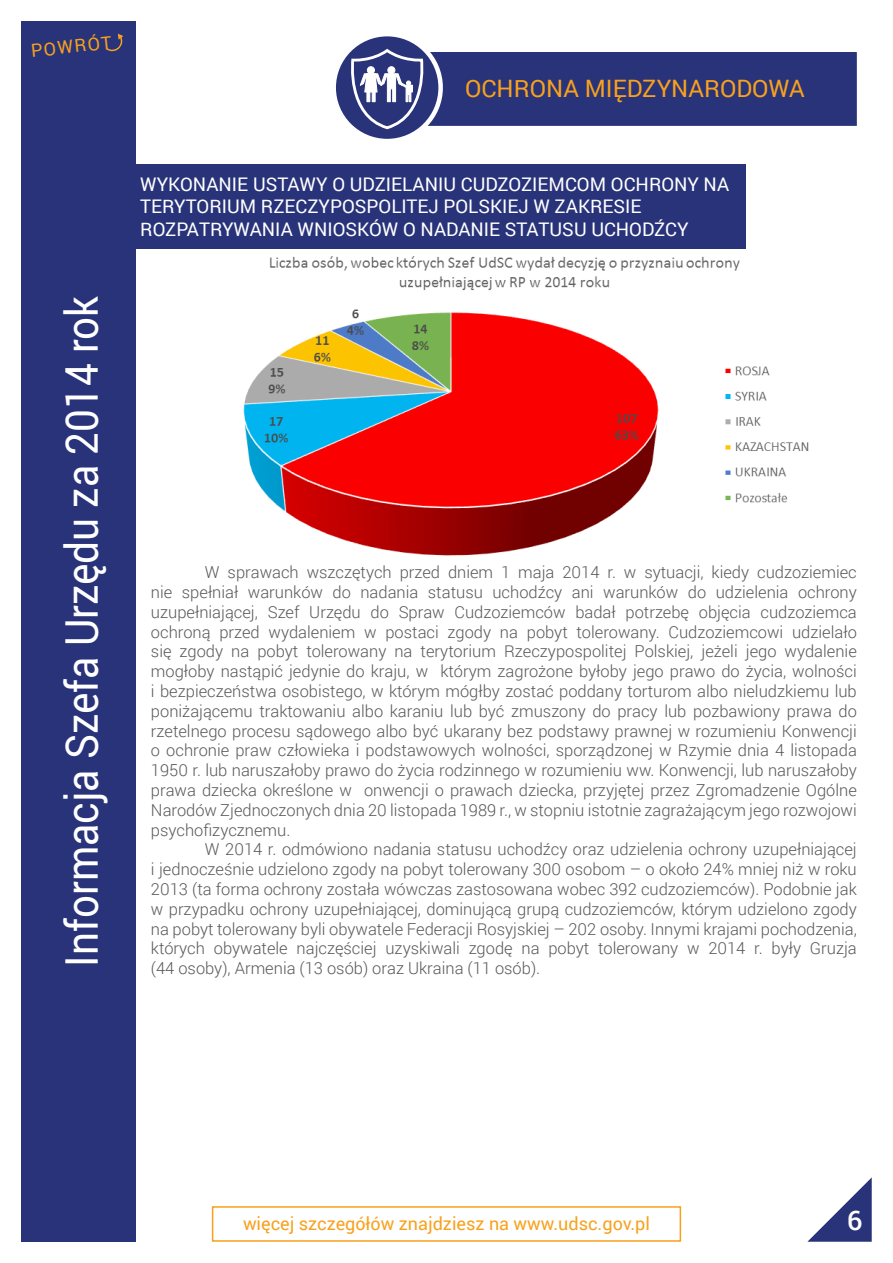
<style>
.page{position:relative;width:893px;height:1263px;background:#fff}
.page>*{position:absolute;margin:0;border:0;box-sizing:border-box;transform-origin:0 0}
.t1{font:45px "Roboto";color:#fff;scale:.9 1}
.t2{font:500 27px "Roboto";color:#fff}
.t3{font:24px "Roboto";color:#f8a11c}
.t4{font:18.75px/22.5px "Roboto";color:#fff}
.t5{font:18px "Roboto";color:#f8a11c}
.t6{font:300 16.5px/19.8px "Roboto";color:#57585a;text-align:justify}
</style>
<div class="page">
<div style="left:414px;top:53px;width:442px;height:72px;background:#29337a"></div>
<div style="left:413px;top:52px;width:444px;height:74px;border:2px solid #29337a"></div>
<svg style="left:334px;top:34px;width:107px;height:107px;fill:#29337a"></svg>
<div style="left:331px;top:32px;width:112px;height:111px;border:4px solid #fff;border-radius:50%"></div>
<svg style="left:351px;top:49px;width:72px;height:80px"></svg>
<div style="left:21px;top:21px;width:115px;height:1221px;background:#29337a"></div>
<div style="left:212px;top:1206px;width:469px;height:36px;border:2px solid #f8a11c"></div>
<svg style="left:807px;top:1177px;width:65px;height:65px"></svg>
<img style="left:243px;top:256px;width:566px;height:300px">
<div style="left:128px;top:164px;width:618px;height:85px;background:#29337a"></div>
<svg style="left:106px;top:34px;width:17px;height:18px"></svg>
<p class="t5" style="left:30px;top:38px;width:82px;rotate:-6deg">POWRÓT</p>
<p class="t3" style="left:465px;top:72px;width:341px">OCHRONA MIĘDZYNARODOWA</p>
<p class="t1" style="left:50px;top:967px;width:747px;rotate:-90deg">Informacja Szefa Urzędu za 2014 rok</p>
<p class="t4" style="left:140px;top:172px;width:590px">WYKONANIE USTAWY O UDZIELANIU CUDZOZIEMCOM OCHRONY NA<br>TERYTORIUM RZECZYPOSPOLITEJ POLSKIEJ W ZAKRESIE</p>
<p class="t4" style="left:140px;top:217px;width:550px">ROZPATRYWANIA WNIOSKÓW O NADANIE STATUSU UCHODŹCY</p>
<p class="t6" style="left:151px;top:562px;width:707px;text-indent:54px">W sprawach wszczętych przed dniem 1 maja 2014 r. w sytuacji, kiedy cudzoziemiec nie spełniał warunków do nadania statusu uchodźcy ani warunków do udzielenia ochrony uzupełniającej, Szef Urzędu do Spraw Cudzoziemców badał potrzebę objęcia cudzoziemca ochroną przed wydaleniem w postaci zgody na pobyt tolerowany. Cudzoziemcowi udzielało się zgody na pobyt tolerowany na terytorium Rzeczypospolitej Polskiej, jeżeli jego wydalenie mogłoby nastąpić jedynie do kraju, w którym zagrożone byłoby jego prawo do życia, wolności i bezpieczeństwa osobistego, w którym mógłby zostać poddany torturom albo nieludzkiemu lub poniżającemu traktowaniu albo karaniu lub być zmuszony do pracy lub pozbawiony prawa do rzetelnego procesu sądowego albo być ukarany bez podstawy prawnej w rozumieniu Konwencji o ochronie praw człowieka i podstawowych wolności, sporządzonej w Rzymie dnia 4 listopada 1950 r. lub naruszałoby prawo do życia rodzinnego w rozumieniu ww. Konwencji, lub naruszałoby prawa dziecka określone w onwencji o prawach dziecka, przyjętej przez Zgromadzenie Ogólne Narodów Zjednoczonych dnia 20 listopada 1989 r., w stopniu istotnie zagrażającym jego rozwojowi psychofizycznemu.</p>
<p class="t6" style="left:151px;top:839px;width:707px;text-indent:54px">W 2014 r. odmówiono nadania statusu uchodźcy oraz udzielenia ochrony uzupełniającej i jednocześnie udzielono zgody na pobyt tolerowany 300 osobom – o około 24% mniej niż w roku 2013 (ta forma ochrony została wówczas zastosowana wobec 392 cudzoziemców). Podobnie jak w przypadku ochrony uzupełniającej, dominującą grupą cudzoziemców, którym udzielono zgody na pobyt tolerowany byli obywatele Federacji Rosyjskiej – 202 osoby. Innymi krajami pochodzenia, których obywatele najczęściej uzyskiwali zgodę na pobyt tolerowany w 2014 r. były Gruzja (44 osoby), Armenia (13 osób) oraz Ukraina (11 osób).</p>
<p class="t5" style="left:243px;top:1211px;width:408px">więcej szczegółów znajdziesz na www.udsc.gov.pl</p>
<p class="t2" style="left:847px;top:1202px;width:17px">6</p>
</div>
